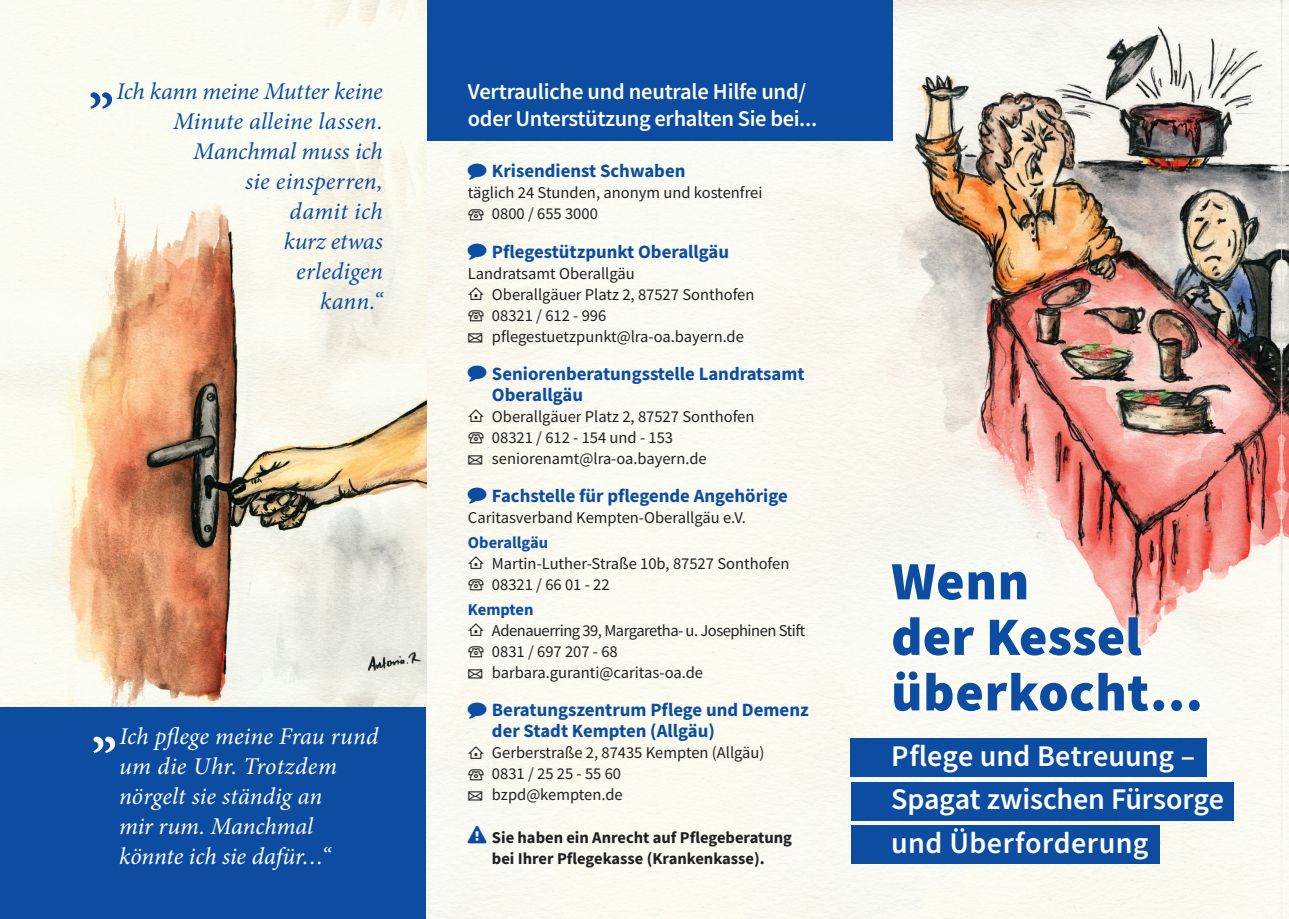
<style>
.page{position:relative;width:1289px;height:919px;background:#fff}
.page>*{position:absolute;margin:0;border:0;box-sizing:border-box;transform-origin:0 0}
.t1{font:900 54px/55.5px "Source Sans Pro";letter-spacing:.01em;color:#0d4da1}
.t2{font:700 54px "Minion Pro";color:#0d4da1}
.t3{font:700 54px "Minion Pro";color:#fff}
.t4{font:600 30px/43.5px "Source Sans Pro";letter-spacing:.005em;color:#fff}
.t5{font:italic 24px/30px "Minion Pro";color:#0d4da1;text-align:right}
.t6{font:italic 24px/30px "Minion Pro";letter-spacing:.005em;color:#fff}
.t7{font:600 22.5px/27px "Source Sans Pro";letter-spacing:-.015em;color:#fff}
.t8{font:700 18.75px/21px "Source Sans Pro";color:#0d4da1}
.t9{font:16.5px/21px "Source Sans Pro";color:#231f20}
.t10{font:16.5px/21px "Source Sans Pro";letter-spacing:-.03em;color:#231f20}
.t11{font:700 16.5px/21px "Source Sans Pro";color:#231f20;text-align:center}
.t12{font:700 16.5px "Source Sans Pro";color:#0d4da1}
.s1{color:#0d4da1}
</style>
<div class="page">
<img style="left:426px;top:0;width:862px;height:918px">
<img style="left:887px;top:560px;width:316px;height:155px">
<div style="left:850px;top:738px;width:356px;height:38px;background:#0d4da1"></div>
<div style="left:850px;top:781px;width:383px;height:39px;background:#0d4da1"></div>
<div style="left:850px;top:825px;width:309px;height:38px;background:#0d4da1"></div>
<div style="left:425px;top:0;width:468px;height:140px;background:#0d4da1"></div>
<img style="left:0;top:0;width:426px;height:707px">
<div style="left:0;top:708px;width:425px;height:210px;background:#0d4da1"></div>
<svg style="left:468px;top:209px;width:16px;height:11px"></svg>
<svg style="left:468px;top:287px;width:16px;height:12px"></svg>
<svg style="left:468px;top:310px;width:16px;height:11px"></svg>
<svg style="left:468px;top:333px;width:14px;height:9px"></svg>
<svg style="left:468px;top:409px;width:16px;height:12px"></svg>
<svg style="left:468px;top:432px;width:16px;height:11px"></svg>
<svg style="left:468px;top:455px;width:14px;height:9px"></svg>
<svg style="left:468px;top:556px;width:16px;height:13px"></svg>
<svg style="left:468px;top:579px;width:16px;height:11px"></svg>
<svg style="left:468px;top:623px;width:16px;height:13px"></svg>
<svg style="left:468px;top:646px;width:16px;height:11px"></svg>
<svg style="left:468px;top:669px;width:14px;height:9px"></svg>
<svg style="left:468px;top:745px;width:16px;height:13px"></svg>
<svg style="left:468px;top:768px;width:16px;height:11px"></svg>
<svg style="left:468px;top:791px;width:14px;height:9px"></svg>
<h1 class="t2" style="left:88px;top:45px;width:27px">„</h1>
<h3 class="t5" style="left:116px;top:77px;width:268px">Ich kann meine Mutter keine<br>Minute alleine lassen.<br>Manchmal muss ich<br>sie einsperren,<br>damit ich<br>kurz etwas<br>erledigen<br>kann.“</h3>
<h1 class="t3" style="left:91px;top:689px;width:27px">„</h1>
<h3 class="t6" style="left:119px;top:720px;width:261px">Ich pflege meine Frau rund um die Uhr. Trotzdem nörgelt sie ständig an<br>mir rum. Manchmal könnte ich sie dafür…“</h3>
<h3 class="t7" style="left:468px;top:78px;width:351px">Vertrauliche und neutrale Hilfe und/ oder Unterstützung erhalten Sie bei...</h3>
<p class="t8" style="left:468px;top:160px;width:219px">◆ Krisendienst Schwaben</p>
<p class="t9" style="left:492px;top:182px;width:272px;text-indent:-24px">täglich 24 Stunden, anonym und kostenfrei<br>0800 / 655 3000</p>
<p class="t8" style="left:468px;top:240px;width:263px">◆ Pflegestützpunkt Oberallgäu</p>
<p class="t9" style="left:492px;top:262px;width:264px;text-indent:-24px">Landratsamt Oberallgäu<br>Oberallgäuer Platz 2, 87527 Sonthofen<br>08321 / 612 - 996 pflegestuetzpunkt@lra-oa.bayern.de</p>
<p class="t8" style="left:492px;top:362px;width:314px;text-indent:-24px">◆ Seniorenberatungsstelle Landratsamt<br>Oberallgäu</p>
<p class="t9" style="left:492px;top:405px;width:264px">Oberallgäuer Platz 2, 87527 Sonthofen<br>08321 / 612 - 154 und - 153 seniorenamt@lra-oa.bayern.de</p>
<p class="t8" style="left:468px;top:484px;width:321px">◆ Fachstelle für pflegende Angehörige</p>
<p class="t9" style="left:468px;top:506px;width:279px">Caritasverband Kempten-Oberallgäu e.V.</p>
<p class="t12" style="left:468px;top:531px;width:82px">Oberallgäu</p>
<p class="t9" style="left:492px;top:553px;width:299px">Martin-Luther-Straße 10b, 87527 Sonthofen<br>08321 / 66 01 - 22</p>
<p class="t12" style="left:468px;top:598px;width:67px">Kempten</p>
<p class="t10" style="left:492px;top:620px;width:315px">Adenauerring 39, Margaretha- u. Josephinen Stift<br>0831 / 697 207 - 68 barbara.guranti@caritas-oa.de</p>
<p class="t8" style="left:492px;top:698px;width:318px;text-indent:-24px">◆ Beratungszentrum Pflege und Demenz der Stadt Kempten (Allgäu)</p>
<p class="t9" style="left:492px;top:742px;width:274px">Gerberstraße 2, 87435 Kempten (Allgäu)<br>0831 / 25 25 - 55 60<br>bzpd@kempten.de</p>
<p class="t11" style="left:468px;top:826px;width:325px"><span class="s1">❑</span> Sie haben ein Anrecht auf Pflegeberatung bei Ihrer Pflegekasse (Krankenkasse).</p>
<h1 class="t1" style="left:891px;top:552px;width:313px">Wenn<br>der Kessel überkocht...</h1>
<h2 class="t4" style="left:891px;top:733px;width:334px">Pflege und Betreuung –<br>Spagat zwischen Fürsorge und Überforderung</h2>
</div>
